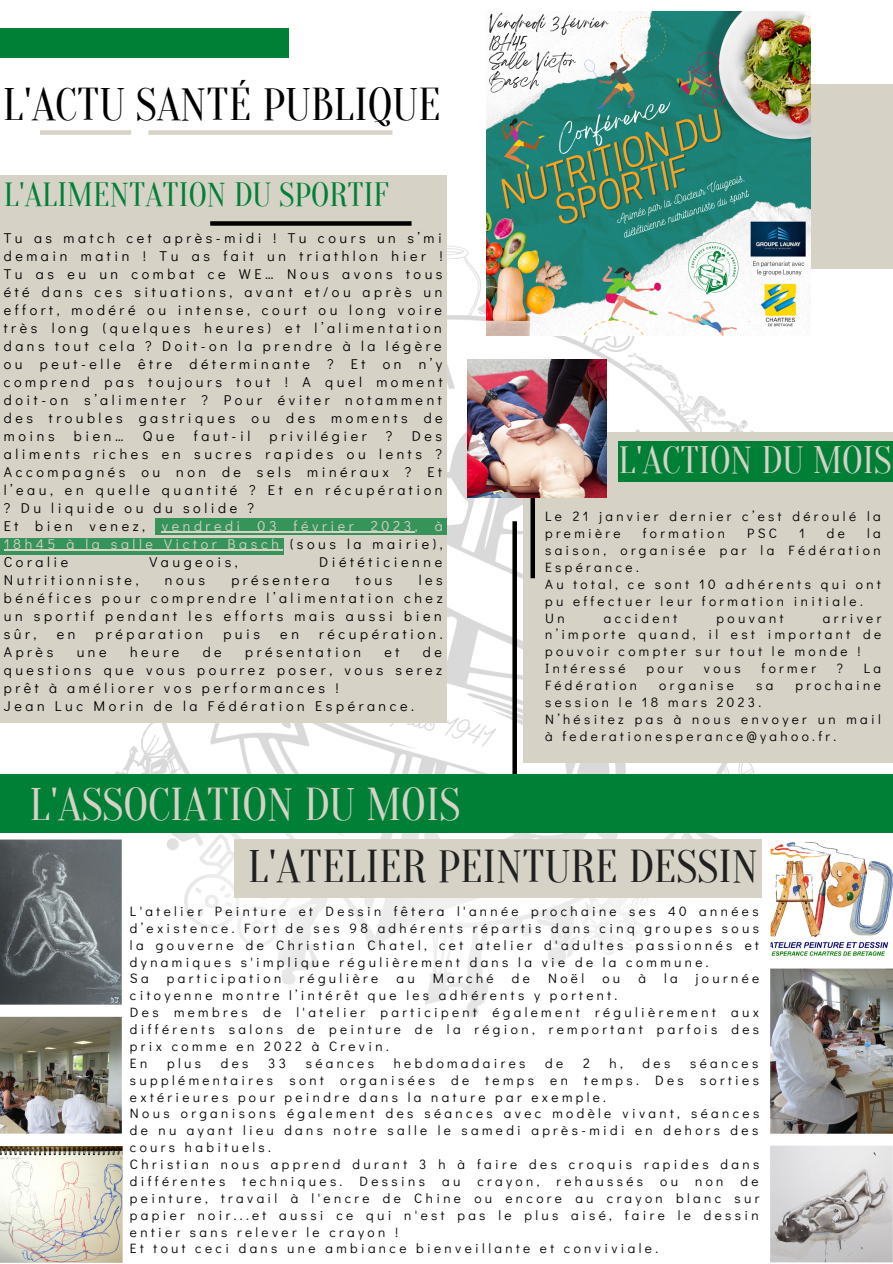
<style>
.page{position:relative;width:893px;height:1264px;background:#fff}
.page>*{position:absolute;margin:0;border:0;box-sizing:border-box;transform-origin:0 0}
.t1{font:45px "Oranienbaum";color:#202020}
.t2{font:45px "Oranienbaum";color:#d6d2c6}
.t3{font:45px "Oranienbaum";color:#000}
.t4{font:37.5px "Oranienbaum";color:#d6d2c6}
.t5{font:33px "Oranienbaum";color:#008037}
.t6{font:14.25px/18px "Didact Gothic";letter-spacing:.25em;color:#000;text-align:justify}
.t7{font:13.5px/16.8px "Didact Gothic";letter-spacing:.25em;color:#000}
.s1{color:#d6d2c6}
</style>
<div class="page">
<img style="left:0;top:16px;width:892px;height:817px">
<div style="left:0;top:28px;width:289px;height:29px;background:#008037"></div>
<div style="left:770px;top:84px;width:122px;height:184px;background:#d6d2c6"></div>
<div style="left:148px;top:130px;width:244px;height:5px;background:#d6d2c6"></div>
<div style="left:40px;top:130px;width:91px;height:5px;background:#d6d2c6"></div>
<img style="left:115px;top:754px;width:296px;height:231px">
<img style="left:300px;top:770px;width:295px;height:247px">
<img style="left:486px;top:832px;width:296px;height:185px">
<div style="left:512px;top:521px;width:5px;height:256px;background:#000"></div>
<div style="left:0;top:773px;width:892px;height:59px;background:#008037"></div>
<svg style="left:0;top:837px;width:124px;height:168px;background:#686e71"></svg>
<img style="left:0;top:1016px;width:122px;height:118px">
<img style="left:0;top:1146px;width:123px;height:116px">
<img style="left:768px;top:966px;width:124px;height:168px">
<svg style="left:770px;top:1145px;width:122px;height:117px;background:#c6c4c4"></svg>
<img style="left:768px;top:837px;width:124px;height:122px">
<div style="left:235px;top:838px;width:527px;height:59px;background:#d6d2c6"></div>
<div style="left:0;top:175px;width:446px;height:548px;background:#d6d2c6"></div>
<div style="left:210px;top:221px;width:201px;height:5px;background:#000"></div>
<img style="left:486px;top:11px;width:324px;height:324px">
<div style="left:155px;top:518px;width:291px;height:17px;background:linear-gradient(to right,#37945b,#36945b)"></div>
<div style="left:0;top:538px;width:283px;height:16px;background:#36945b"></div>
<hr style="left:162px;top:532px;width:253px;height:1px;background:#d6d2c6">
<hr style="left:4px;top:550px;width:278px;height:1px;background:#d6d2c6">
<div style="left:523px;top:432px;width:369px;height:331px;background:#d6d2c6"></div>
<div style="left:530px;top:432px;width:5px;height:146px;background:#000"></div>
<div style="left:617px;top:441px;width:275px;height:40px;background:#008037"></div>
<img style="left:468px;top:359px;width:138px;height:139px">
<h1 class="t3" style="left:3px;top:79px;width:439px">L'ACTU SANTÉ PUBLIQUE</h1>
<h3 class="t5" style="left:4px;top:176px;width:387px">L'ALIMENTATION DU SPORTIF</h3>
<p class="t6" style="left:4px;top:228px;width:440px">Tu as match cet après-midi ! Tu cours un s’mi demain matin ! Tu as fait un triathlon hier !<br>Tu as eu un combat ce WE… Nous avons tous été dans ces situations, avant et/ou après un effort, modéré ou intense, court ou long voire très long (quelques heures) et l’alimentation dans tout cela ? Doit-on la prendre à la légère ou peut-elle être déterminante ? Et on n’y comprend pas toujours tout ! A quel moment doit-on s’alimenter ? Pour éviter notamment des troubles gastriques ou des moments de moins</p>
<p class="t6" style="left:74px;top:426px;width:51px">bien…</p>
<p class="t6" style="left:143px;top:426px;width:33px">Que</p>
<p class="t6" style="left:194px;top:426px;width:58px">faut-il</p>
<p class="t6" style="left:269px;top:426px;width:98px">privilégier</p>
<p class="t6" style="left:386px;top:426px;width:8px">?</p>
<p class="t6" style="left:4px;top:426px;width:440px;text-align:left;text-indent:408px">Des aliments riches en sucres rapides ou lents ?<br>Accompagnés ou non de sels minéraux ? Et l’eau, en quelle quantité ? Et en récupération ? Du liquide ou du solide ?<br>Et bien venez, <span class="s1">vendredi 03 février 2023, à<br>18h45 à la salle Victor Basch</span> (sous la mairie),<br>Coralie</p>
<p class="t6" style="left:149px;top:552px;width:90px">Vaugeois,</p>
<p class="t6" style="left:319px;top:552px;width:125px">Diététicienne</p>
<p class="t6" style="left:4px;top:570px;width:440px;text-indent:415px">les bénéfices pour comprendre l’alimentation chez un sportif pendant les efforts mais aussi bien sûr,</p>
<p class="t6" style="left:4px;top:570px;width:136px">Nutritionniste,</p>
<p class="t6" style="left:165px;top:570px;width:42px">nous</p>
<p class="t6" style="left:231px;top:570px;width:100px">présentera</p>
<p class="t6" style="left:356px;top:570px;width:38px">tous</p>
<p class="t6" style="left:57px;top:624px;width:20px">en</p>
<p class="t6" style="left:95px;top:624px;width:109px">préparation</p>
<p class="t6" style="left:223px;top:624px;width:38px">puis</p>
<p class="t6" style="left:280px;top:624px;width:20px">en</p>
<p class="t6" style="left:319px;top:624px;width:125px">récupération.</p>
<p class="t6" style="left:4px;top:642px;width:51px">Après</p>
<p class="t6" style="left:77px;top:642px;width:31px">une</p>
<p class="t6" style="left:130px;top:642px;width:51px">heure</p>
<p class="t6" style="left:203px;top:642px;width:21px">de</p>
<p class="t6" style="left:245px;top:642px;width:117px">présentation</p>
<p class="t6" style="left:384px;top:642px;width:16px">et</p>
<p class="t6" style="left:4px;top:642px;width:440px;text-align:left;text-indent:419px">de questions que vous pourrez poser, vous serez prêt à améliorer vos performances !<br>Jean Luc Morin de la Fédération Espérance.</p>
<h1 class="t2" style="left:29px;top:779px;width:432px">L'ASSOCIATION DU MOIS</h1>
<h2 class="t4" style="left:618px;top:439px;width:274px">L'ACTION DU MOIS</h2>
<p class="t7" style="left:545px;top:507px;width:337px">Le 21 janvier dernier c’est déroulé la première</p>
<p class="t7" style="left:642px;top:524px;width:84px">formation</p>
<p class="t7" style="left:747px;top:524px;width:31px">PSC</p>
<p class="t7" style="left:799px;top:524px;width:7px">1</p>
<p class="t7" style="left:826px;top:524px;width:20px">de</p>
<p class="t7" style="left:545px;top:524px;width:337px;text-indent:322px">la saison, organisée par la Fédération<br>Espérance.<br>Au total, ce sont 10 adhérents qui ont pu effectuer leur formation initiale.<br>U n</p>
<p class="t7" style="left:604px;top:609px;width:75px">accident</p>
<p class="t7" style="left:716px;top:609px;width:68px">pouvant</p>
<p class="t7" style="left:545px;top:609px;width:338px;text-indent:278px">arriver n’importe quand, il est important de pouvoir compter sur tout le monde !<br>Intéressé</p>
<p class="t7" style="left:646px;top:659px;width:38px">pour</p>
<p class="t7" style="left:703px;top:659px;width:38px">vous</p>
<p class="t7" style="left:761px;top:659px;width:56px">former</p>
<p class="t7" style="left:836px;top:659px;width:8px">?</p>
<p class="t7" style="left:863px;top:659px;width:19px">La</p>
<p class="t7" style="left:545px;top:676px;width:94px">Fédération</p>
<p class="t7" style="left:659px;top:676px;width:76px">organise</p>
<p class="t7" style="left:756px;top:676px;width:19px">s a</p>
<p class="t7" style="left:795px;top:676px;width:87px">prochaine</p>
<p class="t7" style="left:545px;top:693px;width:337px">session le 18 mars 2023.<br>N’hésitez pas à nous envoyer un mail à federationesperance@yahoo.fr.</p>
<h1 class="t1" style="left:248px;top:841px;width:512px">L'ATELIER PEINTURE DESSIN</h1>
<p class="t7" style="left:130px;top:902px;width:630px">L'atelier Peinture et Dessin fêtera l'année prochaine ses 40 années d’existence. Fort de ses 98 adhérents répartis dans cinq groupes sous la gouverne de Christian Chatel, cet atelier d'adultes passionnés et dynamiques s'implique régulièrement dans la vie de la commune.<br>S a</p>
<p class="t7" style="left:167px;top:969px;width:116px">participation</p>
<p class="t7" style="left:299px;top:969px;width:80px">régulière</p>
<p class="t7" style="left:396px;top:969px;width:20px">a u</p>
<p class="t7" style="left:433px;top:969px;width:62px">Marché</p>
<p class="t7" style="left:512px;top:969px;width:20px">d e</p>
<p class="t7" style="left:548px;top:969px;width:38px">Noël</p>
<p class="t7" style="left:602px;top:969px;width:19px">o u</p>
<p class="t7" style="left:638px;top:969px;width:9px">à</p>
<p class="t7" style="left:664px;top:969px;width:15px">la</p>
<p class="t7" style="left:696px;top:969px;width:65px">journée</p>
<p class="t7" style="left:130px;top:986px;width:630px">citoyenne montre l’intérêt que les adhérents y portent.<br>Des membres de l'atelier participent également régulièrement aux différents salons de peinture de la région, remportant parfois des prix comme en 2022 à Crevin.<br>E n</p>
<p class="t7" style="left:167px;top:1054px;width:35px">plus</p>
<p class="t7" style="left:221px;top:1054px;width:29px">des</p>
<p class="t7" style="left:268px;top:1054px;width:19px">3 3</p>
<p class="t7" style="left:306px;top:1054px;width:70px">séances</p>
<p class="t7" style="left:393px;top:1054px;width:133px">hebdomadaires</p>
<p class="t7" style="left:545px;top:1054px;width:20px">de</p>
<p class="t7" style="left:583px;top:1054px;width:8px">2</p>
<p class="t7" style="left:609px;top:1054px;width:15px">h ,</p>
<p class="t7" style="left:642px;top:1054px;width:29px">des</p>
<p class="t7" style="left:130px;top:1054px;width:631px;text-indent:560px">séances supplémentaires sont organisées de temps en temps. Des sorties extérieures pour peindre dans la nature par exemple.<br>Nous organisons également des séances avec modèle vivant, séances de nu ayant lieu dans notre salle le samedi après-midi en dehors des cours habituels.<br>Christian nous apprend durant 3 h à faire des croquis rapides dans différentes</p>
<p class="t7" style="left:130px;top:1172px;width:631px;text-indent:610px">d e peinture, travail à l'encre de Chine ou encore au crayon blanc sur papier noir...et aussi ce qui n'est pas le plus aisé, faire le dessin entier sans relever le crayon !<br>Et tout ceci dans une ambiance bienveillante et conviviale.</p>
<p class="t7" style="left:242px;top:1172px;width:101px">techniques.</p>
<p class="t7" style="left:359px;top:1172px;width:67px">Dessins</p>
<p class="t7" style="left:442px;top:1172px;width:20px">a u</p>
<p class="t7" style="left:477px;top:1172px;width:64px">crayon,</p>
<p class="t7" style="left:556px;top:1172px;width:88px">rehaussés</p>
<p class="t7" style="left:660px;top:1172px;width:19px">o u</p>
<p class="t7" style="left:695px;top:1172px;width:30px">non</p>
</div>
